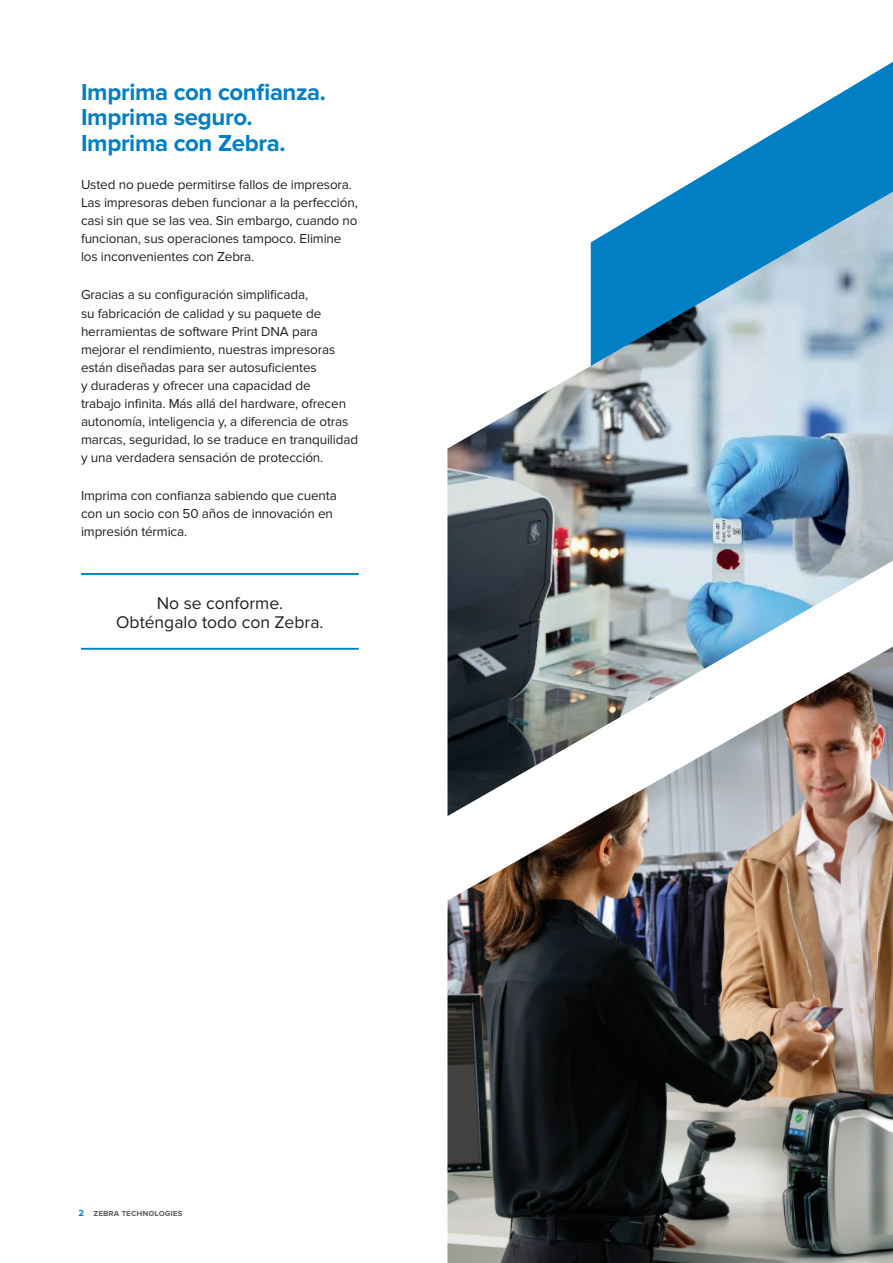
<style>
.page{position:relative;width:893px;height:1263px;background:#fff}
.page>*{position:absolute;margin:0;border:0;box-sizing:border-box;transform-origin:0 0}
.t1{font:700 24px/25.5px "Proxima Nova";letter-spacing:-.015em;color:#007fc5}
.Pull_Quote{font:17.55px/18.9px "Proxima Nova";color:#231f20;text-align:center}
.body_copy_black{font:13.5px/18px "Proxima Nova";letter-spacing:-.01em;color:#231f20}
.t2{font:700 9.3px "Proxima Nova";color:#666}
.s1{color:#007fc5}
</style>
<div class="page">
<svg style="left:675px;top:62px;width:218px;height:130px"></svg>
<img style="left:447px;top:192px;width:446px;height:454px">
<img style="left:447px;top:646px;width:446px;height:617px">
<hr style="left:81px;top:573px;width:278px;height:2px;background:#007fc5">
<hr style="left:81px;top:648px;width:278px;height:2px;background:#007fc5">
<p class="t1" style="left:81px;top:80px;width:247px">Imprima con confianza.<br>Imprima seguro.<br>Imprima con Zebra.</p>
<p class="body_copy_black" style="left:81px;top:176px;width:278px">Usted no puede permitirse fallos de impresora.<br>Las impresoras deben funcionar a la perfección, casi sin que se las vea. Sin embargo, cuando no funcionan, sus operaciones tampoco. Elimine los inconvenientes con Zebra.</p>
<p class="body_copy_black" style="left:81px;top:286px;width:279px">Gracias a su configuración simplificada,<br>su fabricación de calidad y su paquete de herramientas de software Print DNA para mejorar el rendimiento, nuestras impresoras están diseñadas para ser autosuficientes<br>y duraderas y ofrecer una capacidad de<br>trabajo infinita. Más allá del hardware, ofrecen autonomía, inteligencia y, a diferencia de otras marcas, seguridad, lo se traduce en tranquilidad y una verdadera sensación de protección.</p>
<p class="body_copy_black" style="left:81px;top:486px;width:257px">Imprima con confianza sabiendo que cuenta con un socio con 50 años de innovación en impresión térmica.</p>
<p class="Pull_Quote" style="left:116px;top:594px;width:209px">No se conforme.<br>Obténgalo todo con Zebra.</p>
<p class="t2" style="left:79px;top:1208px;width:105px"><span class="s1">2</span> zebra technologies</p>
</div>
